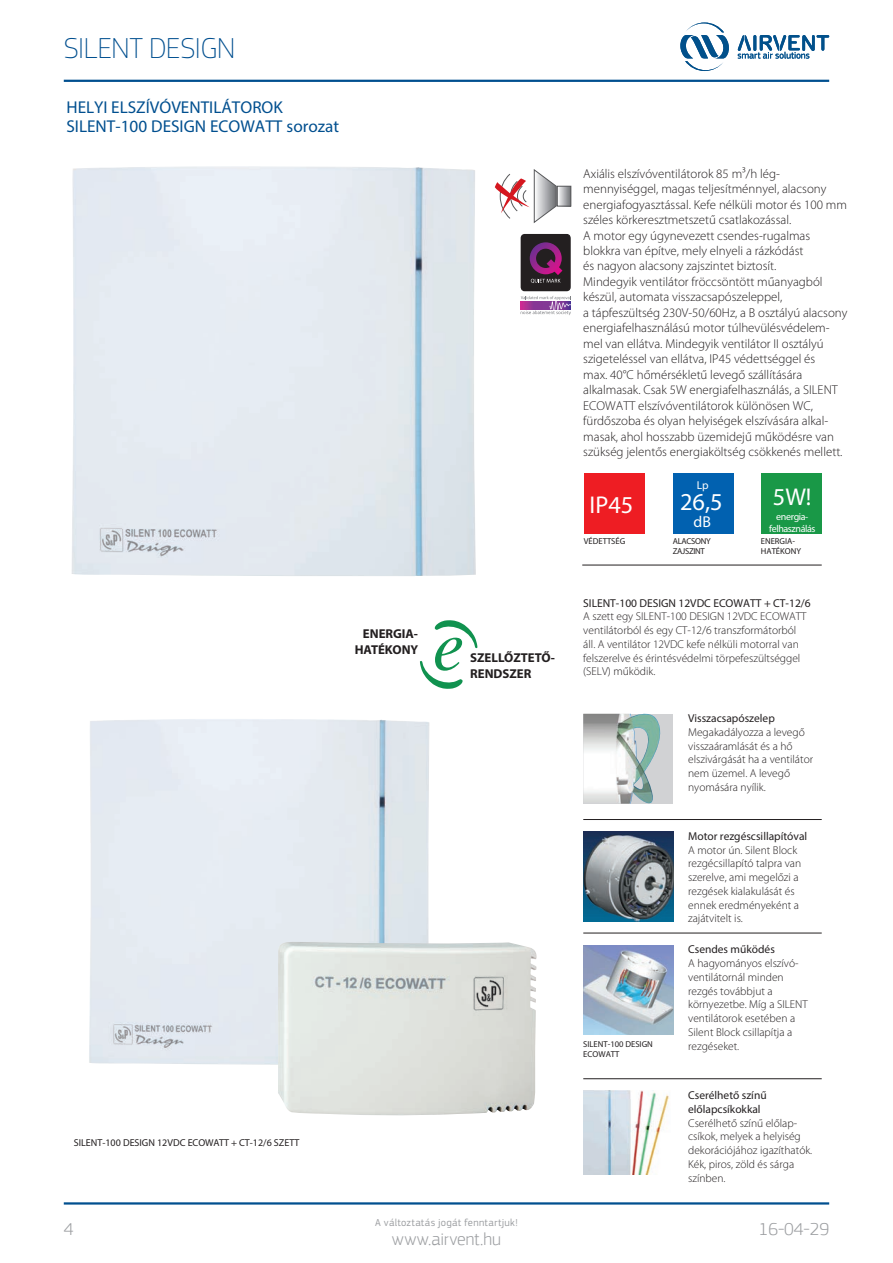
<style>
.page{position:relative;width:893px;height:1263px;background:#fff}
.page>*{position:absolute;margin:0;border:0;box-sizing:border-box;transform-origin:0 0}
.t1{font:100 30px "PF Square Sans Pro";letter-spacing:-.02em;color:#004f8f}
.t2{font:24.3px "Myriad Pro";color:#fff}
.t3{font:300 18px "PF Square Sans Pro";letter-spacing:-.005em;color:#9d9fa2}
.t4{font:17.25px/18.6px "Myriad Pro";color:#004f8f}
.t5{font:15.75px "Myriad Pro";color:#fff}
.t6{font:300 12.9px/15.5px "Myriad Pro";color:#231f20}
.t7{font:700 12.9px/15.5px "Myriad Pro";color:#231f20;text-align:right}
.t8{font:300 11.4px/13.8px "Myriad Pro";color:#231f20}
.t9{font:11.4px "Myriad Pro";color:#fff}
.t10{font:10.5px "PF Square Sans Pro";letter-spacing:.03em;color:#9d9fa2}
.t11{font:10.05px "Myriad Pro";color:#231f20}
.t12{font:10.05px/12px "Myriad Pro";letter-spacing:-.04em;color:#fff;text-align:center}
.t13{font:8.55px/10.4px "Myriad Pro";color:#231f20}
.t14{font:8.55px/10.4px "Myriad Pro";letter-spacing:-.035em;color:#231f20}
.s1{font-weight:400}
</style>
<div class="page">
<hr style="left:64px;top:1202px;width:765px;height:2px;background:#004f8f">
<hr style="left:64px;top:80px;width:765px;height:2px;background:#004f8f">
<svg style="left:738px;top:35px;width:91px;height:24px"></svg>
<svg style="left:680px;top:23px;width:49px;height:48px"></svg>
<div style="left:89px;top:719px;width:341px;height:346px;background:#e4eaf0"></div>
<img style="left:72px;top:166px;width:404px;height:410px">
<hr style="left:582px;top:565px;width:240px;height:1px;background:#231f20">
<svg style="left:520px;top:234px;width:51px;height:81px;background:#6c4f68"></svg>
<svg style="left:559px;top:188px;width:10px;height:16px"></svg>
<div style="left:557px;top:186px;width:14px;height:20px;border:1px solid #57585a"></div>
<svg style="left:495px;top:169px;width:62px;height:54px"></svg>
<div style="left:584px;top:473px;width:61px;height:61px;background:#ee1d23"></div>
<div style="left:673px;top:473px;width:61px;height:61px;background:#0161b0"></div>
<div style="left:761px;top:473px;width:61px;height:61px;background:#199847"></div>
<img style="left:583px;top:1090px;width:87px;height:84px">
<hr style="left:583px;top:1078px;width:239px;height:1px;background:#231f20">
<img style="left:583px;top:831px;width:90px;height:90px">
<img style="left:583px;top:945px;width:90px;height:90px">
<hr style="left:583px;top:819px;width:239px;height:1px;background:#231f20">
<hr style="left:583px;top:933px;width:239px;height:1px;background:#231f20">
<div style="left:583px;top:714px;width:90px;height:90px;background:#d1d2d4"></div>
<img style="left:583px;top:713px;width:78px;height:91px">
<svg style="left:420px;top:620px;width:58px;height:69px"></svg>
<img style="left:278px;top:942px;width:259px;height:173px">
<h1 class="t1" style="left:64px;top:31px;width:173px">SILENT DESIGN</h1>
<p class="t4" style="left:66px;top:98px;width:274px">HELYI ELSZÍVÓVENTILÁTOROK<br>SILENT-100 DESIGN ECOWATT sorozat</p>
<p class="t7" style="left:355px;top:626px;width:65px">ENERGIA-<br>HATÉKONY</p>
<p class="t11" style="left:74px;top:1136px;width:227px">SILENT-100 DESIGN 12VDC ECOWATT + CT-12/6 SZETT</p>
<p class="t7" style="left:470px;top:650px;width:86px;text-align:left">SZELLŐZTETŐ-<br>RENDSZER</p>
<p class="t6" style="left:583px;top:166px;width:266px">Axiális elszívóventilátorok 85 m³/h lég&shy;mennyiséggel, magas teljesítménnyel, alacsony energiafogyasztással. Kefe nélküli motor és 100 mm széles körkeresztmetszetű csatlakozással.<br>A motor egy úgynevezett csendes-rugalmas blokkra van építve, mely elnyeli a rázkódást<br>és nagyon alacsony zajszintet biztosít.<br>Mindegyik ventilátor fröccsöntött műanyagból készül, automata visszacsapószeleppel,<br>a tápfeszültség 230V-50/60Hz, a B osztályú alacsony energiafelhasználású motor túlhevülésvédelem&shy;mel van ellátva. Mindegyik ventilátor II osztályú szigeteléssel van ellátva, IP45 védettséggel és<br>max. 40°C hőmérsékletű levegő szállítására alkalmasak. Csak 5W energiafelhasználás, a SILENT ECOWATT elszívóventilátorok különösen WC, fürdőszoba és olyan helyiségek elszívására alkal&shy;masak, ahol hosszabb üzemidejű működésre van szükség jelentős energiaköltség csökkenés mellett.</p>
<p class="t2" style="left:590px;top:490px;width:45px">IP45</p>
<p class="t13" style="left:584px;top:535px;width:43px">VÉDETTSÉG</p>
<p class="t9" style="left:697px;top:478px;width:13px">Lp</p>
<p class="t2" style="left:680px;top:487px;width:44px">26,5</p>
<p class="t5" style="left:694px;top:512px;width:19px">dB</p>
<p class="t14" style="left:673px;top:535px;width:39px">ALACSONY<br>ZAJSZINT</p>
<p class="t2" style="left:773px;top:482px;width:40px">5W!</p>
<p class="t12" style="left:769px;top:510px;width:48px">energia&shy;felhasználás</p>
<p class="t13" style="left:761px;top:535px;width:42px">ENERGIA-<br>HATÉKONY</p>
<p class="t8" style="left:583px;top:596px;width:229px"><span class="s1">SILENT-100 DESIGN 12VDC ECOWATT + CT-12/6<br></span>A szett egy SILENT-100 DESIGN 12VDC ECOWATT ventilátorból és egy CT-12/6 transzformátorból áll. A ventilátor 12VDC kefe nélküli motorral van felszerelve és érintésvédelmi törpefeszültséggel (SELV) működik.</p>
<p class="t13" style="left:583px;top:1039px;width:71px">SILENT-100 DESIGN<br>ECOWATT</p>
<p class="t8" style="left:688px;top:711px;width:126px"><span class="s1">Visszacsapószelep<br></span>Megakadályozza a levegő visszaáramlását és a hő elszivárgását ha a ventilátor nem üzemel. A levegő nyomására nyílik.</p>
<p class="t8" style="left:688px;top:829px;width:121px"><span class="s1">Motor rezgéscsillapítóval<br></span>A motor ún. Silent Block rezgécsillapító talpra van szerelve, ami megelőzi a rezgések kialakulását és ennek eredményeként a zajátvitelt is.</p>
<p class="t8" style="left:688px;top:942px;width:121px"><span class="s1">Csendes működés<br></span>A hagyományos elszívó&shy;ventilátornál minden rezgés továbbjut a környezetbe. Míg a SILENT ventilátorok esetében a<br>Silent Block csillapítja a rezgéseket.</p>
<p class="t8" style="left:688px;top:1088px;width:126px"><span class="s1">Cserélhető színű előlapcsíkokkal<br></span>Cserélhető színű előlap&shy;csíkok, melyek a helyiség dekorációjához igazíthatók.<br>Kék, piros, zöld és sárga színben.</p>
<p class="t10" style="left:375px;top:1216px;width:144px">A változtatás jogát fenntartjuk!</p>
<h3 class="t3" style="left:64px;top:1219px;width:11px">4</h3>
<h3 class="t3" style="left:759px;top:1219px;width:72px">16-04-29</h3>
<h3 class="t3" style="left:392px;top:1228px;width:111px">www.airvent.hu</h3>
</div>
